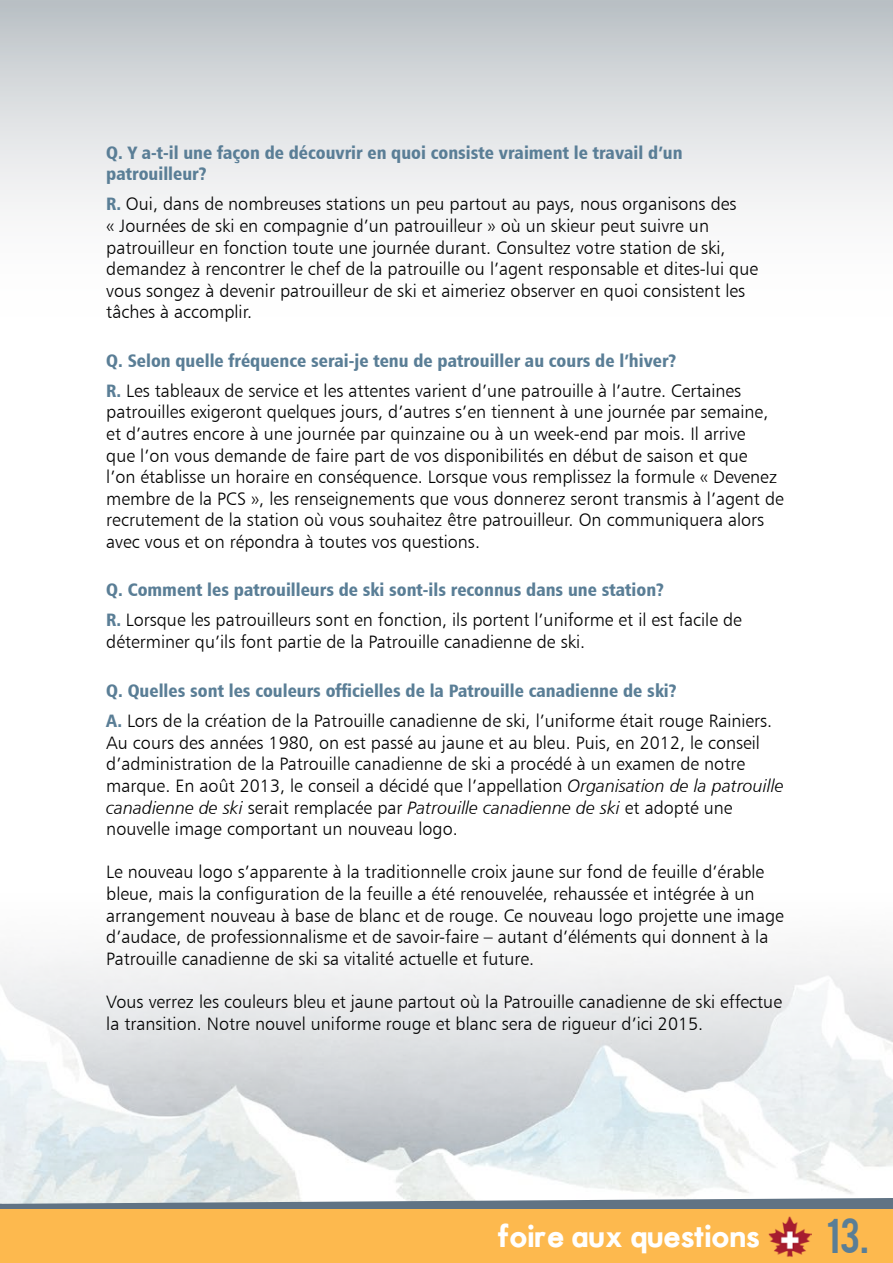
<style>
.page{position:relative;width:893px;height:1263px;background:#fff}
.page>*{position:absolute;margin:0;border:0;box-sizing:border-box;transform-origin:0 0}
.t1{font:38.25px "Bebas";color:#5a7e96}
.t2{font:30px "Motor Oil 1937 M54 Regular";color:#fff}
.t3{font:18px/21.6px "Humanist 777 BT Light B";color:#000}
.t4{font:18px/21.6px "Humanist 777 BT Black Condensed B";color:#5a7e96}
.t5{font:18px "Humanist 777 BT Light Italic B";color:#000}
.s1{font-family:"Humanist 777 BT Black Condensed B";color:#5a7e96}
.s2{font-family:"Humanist 777 BT Light Italic B"}
.s3{font-family:"Humanist 777 BT Light B"}
</style>
<div class="page">
<img style="left:0;top:952px;width:893px;height:246px">
<svg style="left:0;top:1198px;width:893px;height:11px;background:#8694a1"></svg>
<div style="left:0;top:1209px;width:893px;height:54px;background:#fdb94e"></div>
<img style="left:768px;top:1216px;width:44px;height:41px">
<p class="t4" style="left:106px;top:141px;width:578px">Q. Y a-t-il une façon de découvrir en quoi consiste vraiment le travail d’un patrouilleur?</p>
<p class="t3" style="left:106px;top:193px;width:653px"><span class="s1">R.</span> Oui, dans de nombreuses stations un peu partout au pays, nous organisons des<br>« Journées de ski en compagnie d’un patrouilleur » où un skieur peut suivre un patrouilleur en fonction toute une journée durant. Consultez votre station de ski, demandez à rencontrer le chef de la patrouille ou l’agent responsable et dites-lui que vous songez à devenir patrouilleur de ski et aimeriez observer en quoi consistent les tâches à accomplir.</p>
<p class="t4" style="left:106px;top:349px;width:572px">Q. Selon quelle fréquence serai-je tenu de patrouiller au cours de l’hiver?</p>
<p class="t3" style="left:106px;top:379px;width:679px"><span class="s1">R.</span> Les tableaux de service et les attentes varient d’une patrouille à l’autre. Certaines patrouilles exigeront quelques jours, d’autres s’en tiennent à une journée par semaine, et d’autres encore à une journée par quinzaine ou à un week-end par mois. Il arrive<br>que l’on vous demande de faire part de vos disponibilités en début de saison et que<br>l’on établisse un horaire en conséquence. Lorsque vous remplissez la formule « Devenez membre de la PCS », les renseignements que vous donnerez seront transmis à l’agent de recrutement de la station où vous souhaitez être patrouilleur. On communiquera alors avec vous et on répondra à toutes vos questions.</p>
<p class="t4" style="left:106px;top:579px;width:560px">Q. Comment les patrouilleurs de ski sont-ils reconnus dans une station?</p>
<p class="t3" style="left:106px;top:609px;width:637px"><span class="s1">R.</span> Lorsque les patrouilleurs sont en fonction, ils portent l’uniforme et il est facile de déterminer qu’ils font partie de la Patrouille canadienne de ski.</p>
<p class="t4" style="left:106px;top:679px;width:572px">Q. Quelles sont les couleurs officielles de la Patrouille canadienne de ski?</p>
<p class="t3" style="left:106px;top:710px;width:679px"><span class="s1">A.</span> Lors de la création de la Patrouille canadienne de ski, l’uniforme était rouge Rainiers.<br>Au cours des années 1980, on est passé au jaune et au bleu. Puis, en 2012, le conseil d’administration de la Patrouille canadienne de ski a procédé à un examen de notre marque. En août 2013, le conseil a décidé que l’appellation <span class="s2">Organisation de la patrouille</span></p>
<p class="t5" style="left:106px;top:796px;width:628px">canadienne de ski <span class="s3">serait remplacée par</span> Patrouille canadienne de ski <span class="s3">et adopté une</span></p>
<p class="t3" style="left:106px;top:818px;width:353px">nouvelle image comportant un nouveau logo.</p>
<p class="t3" style="left:106px;top:861px;width:679px">Le nouveau logo s’apparente à la traditionnelle croix jaune sur fond de feuille d’érable bleue, mais la configuration de la feuille a été renouvelée, rehaussée et intégrée à un arrangement nouveau à base de blanc et de rouge. Ce nouveau logo projette une image d’audace, de professionnalisme et de savoir-faire – autant d’éléments qui donnent à la Patrouille canadienne de ski sa vitalité actuelle et future.</p>
<p class="t3" style="left:106px;top:991px;width:677px">Vous verrez les couleurs bleu et jaune partout où la Patrouille canadienne de ski effectue la transition. Notre nouvel uniforme rouge et blanc sera de rigueur d’ici 2015.</p>
<h2 class="t2" style="left:497px;top:1223px;width:265px">foire aux questions</h2>
<h1 class="t1" style="left:826px;top:1208px;width:44px">13.</h1>
</div>
